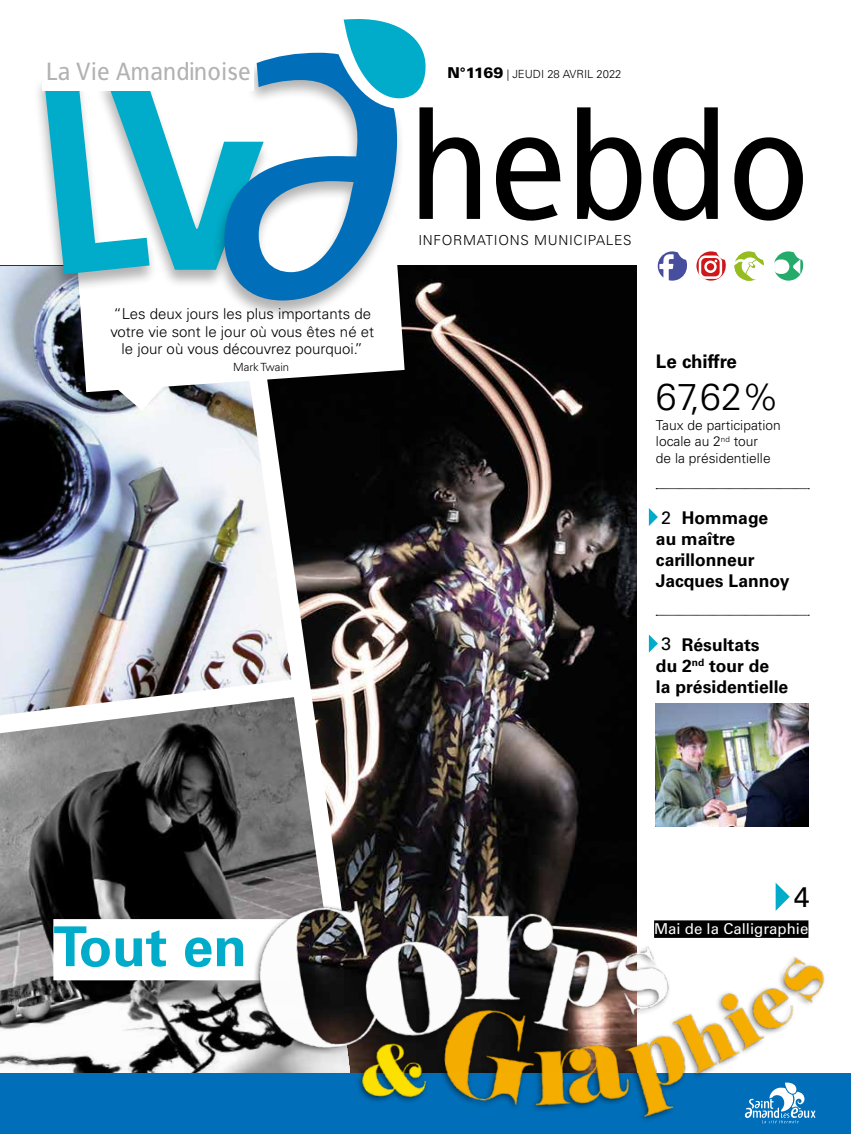
<style>
.page{position:relative;width:851px;height:1134px;background:#fff}
.page>*{position:absolute;margin:0;border:0;box-sizing:border-box;transform-origin:0 0}
.t1{font:154.75px "Francophil Sans";letter-spacing:.01em;color:#000}
.t2{font:700 55px "Univers LT";color:#00acc9}
.t3{font:300 37.5px "Univers LT";color:#000}
.t4{font:28.12px "Univers LT";color:#000}
.t5{font:25px "Francophil Sans";letter-spacing:.02em;color:#b3b2b2}
.t6{font:700 18.75px "Univers LT";color:#000}
.t7{font:700 17.5px/21px "Univers LT";color:#000}
.t8{font:300 15px/17.5px "Univers LT";color:#000;text-align:center}
.t9{font:15px "Univers LT";color:#fff}
.t10{font:300 13.75px/16.5px "Univers LT";color:#000}
.t11{font:300 13.75px "Univers LT";letter-spacing:.05em;color:#000}
.t12{font:300 11.25px "Univers LT";color:#000}
.s1{font-weight:900;font-size:15px}
.s2{font-weight:400;font-size:18px}
.s3{color:#fff}
</style>
<div class="page">
<img style="left:342px;top:266px;width:294px;height:484px">
<svg style="left:656px;top:488px;width:153px;height:1px"></svg>
<svg style="left:656px;top:615px;width:153px;height:1px"></svg>
<svg style="left:648px;top:508px;width:9px;height:18px"></svg>
<svg style="left:648px;top:634px;width:9px;height:19px"></svg>
<img style="left:656px;top:703px;width:152px;height:47px">
<img style="left:0;top:679px;width:358px;height:71px">
<img style="left:0;top:266px;width:225px;height:413px">
<svg style="left:0;top:679px;width:225px;height:54px"></svg>
<svg style="left:225px;top:392px;width:117px;height:358px"></svg>
<svg style="left:53px;top:289px;width:351px;height:103px"></svg>
<svg style="left:118px;top:366px;width:45px;height:45px"></svg>
<div style="left:32px;top:74px;width:126px;height:219px;background:#000;opacity:.3"></div>
<div style="left:95px;top:78px;width:176px;height:211px;background:#000;opacity:.3"></div>
<svg style="left:44px;top:90px;width:168px;height:184px"></svg>
<svg style="left:343px;top:19px;width:82px;height:79px"></svg>
<div style="left:212px;top:52px;width:193px;height:267px;background:#000;opacity:.3"></div>
<svg style="left:224px;top:53px;width:173px;height:247px"></svg>
<div style="left:43px;top:53px;width:211px;height:37px;background:#fff"></div>
<svg style="left:657px;top:251px;width:30px;height:30px"></svg>
<svg style="left:696px;top:251px;width:107px;height:30px"></svg>
<img style="left:0;top:750px;width:850px;height:384px">
<h3 class="t5" style="left:46px;top:57px;width:206px">La Vie Amandinoise</h3>
<p class="t12" style="left:447px;top:67px;width:176px"><span class="s1">N°1169</span> | JEUDI 28 AVRIL 2022</p>
<p class="t8" style="left:110px;top:305px;width:265px">“Les deux jours les plus importants de votre vie sont le jour où vous êtes né et le jour où vous découvrez pourquoi.”</p>
<p class="t12" style="left:233px;top:360px;width:57px">Mark Twain</p>
<h1 class="t1" style="left:409px;top:77px;width:401px">hebdo</h1>
<p class="t11" style="left:418px;top:232px;width:215px">INFORMATIONS MUNICIPALES</p>
<p class="t6" style="left:656px;top:351px;width:82px">Le chiffre</p>
<h3 class="t3" style="left:656px;top:374px;width:125px">67,62%</h3>
<p class="t10" style="left:656px;top:417px;width:126px">Taux de participation locale au 2<sup>nd</sup> tour<br>de la présidentielle</p>
<p class="t7" style="left:656px;top:508px;width:135px"><span class="s2">2</span> Hommage<br>au maître carillonneur<br>Jacques Lannoy</p>
<p class="t7" style="left:656px;top:634px;width:134px"><span class="s2">3</span> Résultats<br>du 2<sup>nd</sup> tour de<br>la présidentielle</p>
<h2 class="t2" style="left:53px;top:914px;width:241px">Tout en<span class="s3">...</span></h2>
<h3 class="t4" style="left:793px;top:881px;width:17px">4</h3>
<p class="t9" style="left:654px;top:920px;width:156px">Mai de la Calligraphie</p>
</div>
